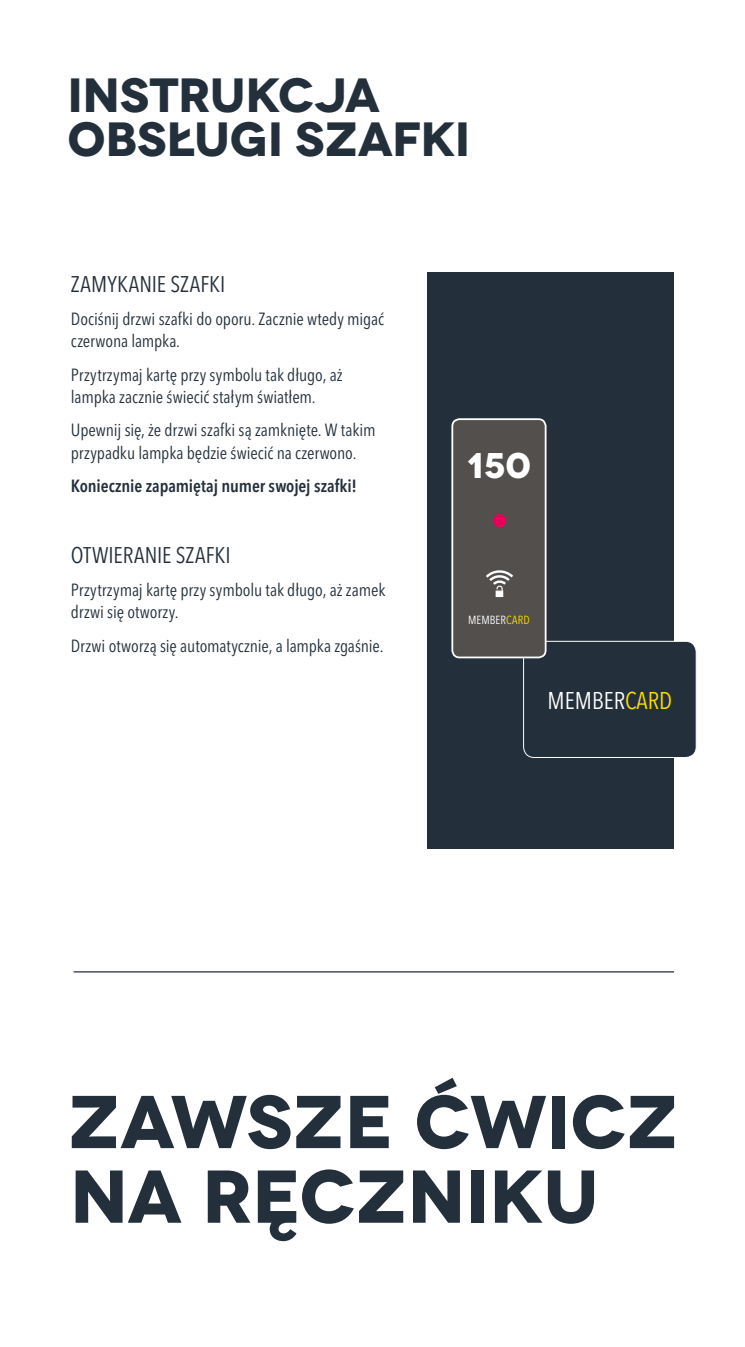
<style>
.page{position:relative;width:745px;height:1347px;background:#fff}
.page>*{position:absolute;margin:0;border:0;box-sizing:border-box;transform-origin:0 0}
.t1{font:700 74.62px/74.6px "Novecentowide";letter-spacing:-.01em;color:#232f3a}
.t2{font:700 48px/44.6px "Novecentowide";letter-spacing:-.01em;color:#232f3a}
.t3{font:700 35.62px "Novecentowide";color:#fff}
.t4{font:condensed 24px "Avenir Next LT Pro";color:#fff}
.t5{font:condensed 22.5px "Avenir Next LT Pro";letter-spacing:.005em;color:#232f3a}
.t6{font:condensed 17.5px/22.5px "Avenir Next LT Pro";letter-spacing:-.005em;color:#232f3a}
.t7{font:600 condensed 17.5px "Avenir Next LT Pro";letter-spacing:-.005em;color:#232f3a}
.t8{font:condensed 11.62px "Avenir Next LT Pro";color:#fff}
.s1{color:#fd0}
</style>
<div class="page">
<div style="left:427px;top:272px;width:246px;height:577px;background:#232f3a"></div>
<div style="left:523px;top:641px;width:172px;height:116px;background:#232f3a;border-radius:11px"></div>
<div style="left:522px;top:641px;width:174px;height:117px;border:1px solid #fff;border-radius:11px"></div>
<hr style="left:74px;top:971px;width:599px;height:1px;background:#232f3a">
<div style="left:452px;top:419px;width:93px;height:238px;background:#524f4d;border-radius:7px"></div>
<div style="left:451px;top:418px;width:95px;height:240px;border:2px solid #fff;border-radius:7px"></div>
<svg style="left:486px;top:570px;width:27px;height:27px"></svg>
<div style="left:492px;top:514px;width:13px;height:13px;background:#e50058;border-radius:50%"></div>
<h2 class="t2" style="left:67px;top:73px;width:404px">INSTRUKCJA<br>OBSŁUGI SZAFKI</h2>
<p class="t5" style="left:71px;top:270px;width:156px">ZAMYKANIE SZAFKI</p>
<p class="t6" style="left:71px;top:307px;width:314px">Dociśnij drzwi szafki do oporu. Zacznie wtedy migać czerwona lampka.</p>
<p class="t6" style="left:71px;top:363px;width:273px">Przytrzymaj kartę przy symbolu tak długo, aż lampka zacznie świecić stałym światłem.</p>
<p class="t6" style="left:71px;top:419px;width:306px">Upewnij się, że drzwi szafki są zamknięte. W takim przypadku lampka będzie świecić na czerwono.</p>
<p class="t7" style="left:71px;top:475px;width:287px">Koniecznie zapamiętaj numer swojej szafki!</p>
<p class="t5" style="left:71px;top:541px;width:161px">OTWIERANIE SZAFKI</p>
<p class="t6" style="left:71px;top:578px;width:316px">Przytrzymaj kartę przy symbolu tak długo, aż zamek drzwi się otworzy.</p>
<p class="t6" style="left:71px;top:634px;width:314px">Drzwi otworzą się automatycznie, a lampka zgaśnie.</p>
<h3 class="t3" style="left:466px;top:443px;width:66px">150</h3>
<p class="t8" style="left:467px;top:612px;width:51px">Mem ber<span class="s1">Card</span></p>
<h3 class="t4" style="left:547px;top:686px;width:102px">Mem ber<span class="s1">Card</span></h3>
<h1 class="t1" style="left:67px;top:1085px;width:612px">ZAWSZE ĆWICZ<br>NA RĘCZNIKU</h1>
</div>
